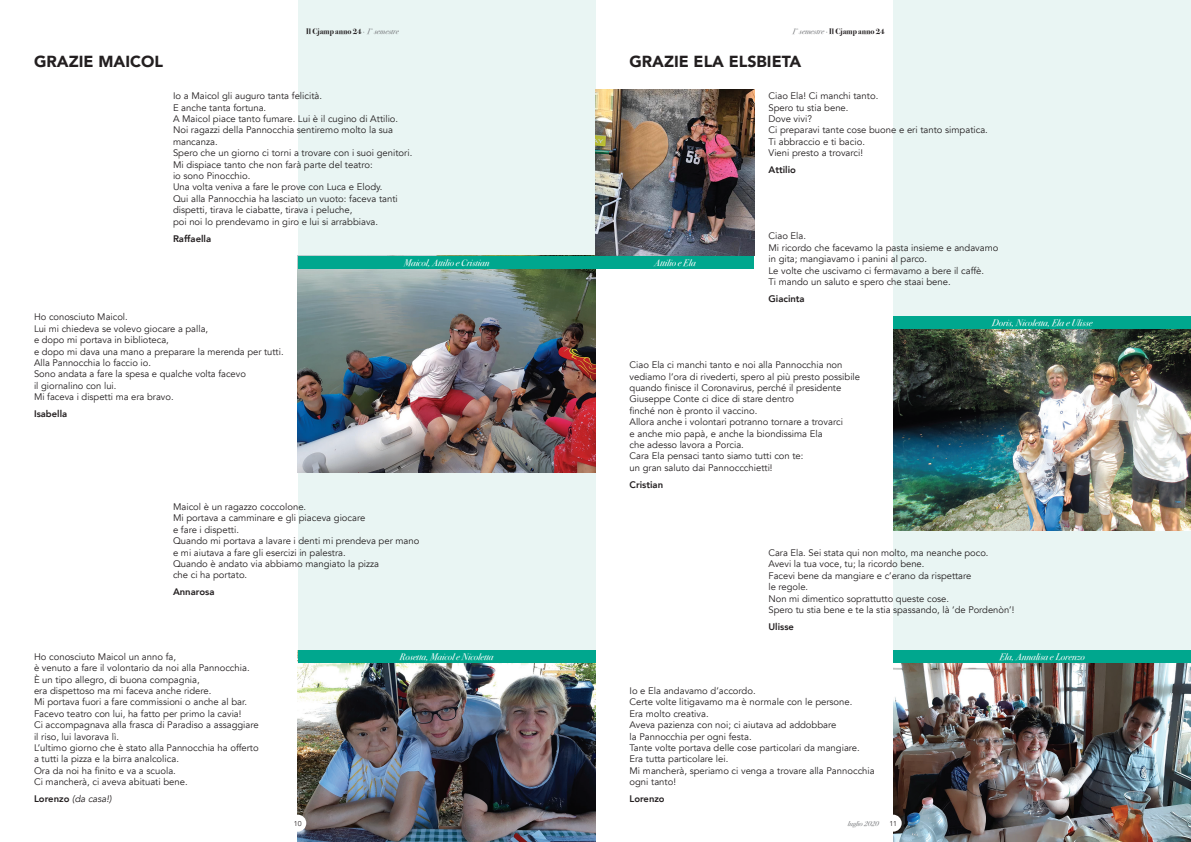
<style>
.page{position:relative;width:1191px;height:842px;background:#fff}
.page>*{position:absolute;margin:0;border:0;box-sizing:border-box;transform-origin:0 0}
.t1{font:900 16px "Avenir";color:#231f20}
.t2{font:9.5px/11.4px "Avenir";color:#231f20}
.t3{font:italic 9.5px "Bodoni Svty Two OSITCTT";color:#fff}
.t4{font:800 9.5px "Avenir";color:#231f20}
.t5{font:italic 9.5px "Avenir";color:#231f20}
.t6{font:700 8px "Bodoni Svty Two ITCTT";color:#231f20}
.t7{font:italic 7.1px "Bodoni Svty Two ITCTT";color:#76787b}
.t8{font:7px "Avenir";color:#231f20}
.s1{font-weight:400;color:#76787b}
.s2{font-weight:400;font-style:italic;color:#76787b}
.s3{font-weight:800;font-style:normal}
</style>
<div class="page">
<div style="left:893px;top:0;width:298px;height:842px;background:#e9f5f3"></div>
<div style="left:298px;top:0;width:297px;height:842px;background:#e9f5f3"></div>
<img style="left:298px;top:663px;width:297px;height:179px">
<img style="left:298px;top:269px;width:297px;height:203px">
<img style="left:595px;top:90px;width:159px;height:166px">
<img style="left:893px;top:329px;width:298px;height:201px">
<img style="left:893px;top:663px;width:298px;height:179px">
<div style="left:884px;top:815px;width:17px;height:17px;background:#fff;border-radius:50%"></div>
<div style="left:289px;top:815px;width:17px;height:17px;background:#fff;border-radius:50%"></div>
<div style="left:298px;top:650px;width:297px;height:13px;background:#00a78e"></div>
<div style="left:298px;top:256px;width:297px;height:13px;background:#00a78e"></div>
<div style="left:595px;top:256px;width:159px;height:13px;background:#00a78e"></div>
<div style="left:893px;top:316px;width:298px;height:13px;background:#00a78e"></div>
<div style="left:893px;top:650px;width:298px;height:13px;background:#00a78e"></div>
<p class="t1" style="left:34px;top:48px;width:130px">GRAZIE MAICOL</p>
<p class="t6" style="left:306px;top:25px;width:94px">Il Cjamp anno 24 <span class="s1">·</span> <span class="s2">1° semestre</span></p>
<p class="t6" style="left:791px;top:25px;width:94px"><span class="s2">1° semestre</span> <span class="s1">·</span> Il Cjamp anno 24</p>
<p class="t1" style="left:629px;top:48px;width:173px">GRAZIE ELA ELSBIETA</p>
<p class="t2" style="left:173px;top:90px;width:241px">Io a Maicol gli auguro tanta felicità.<br>E anche tanta fortuna.<br>A Maicol piace tanto fumare. Lui è il cugino di Attilio.<br>Noi ragazzi della Pannocchia sentiremo molto la sua mancanza.<br>Spero che un giorno ci torni a trovare con i suoi genitori.<br>Mi dispiace tanto che non farà parte del teatro:<br>io sono Pinocchio.<br>Una volta veniva a fare le prove con Luca e Elody.<br>Qui alla Pannocchia ha lasciato un vuoto: faceva tanti dispetti, tirava le ciabatte, tirava i peluche,<br>poi noi lo prendevamo in giro e lui si arrabbiava.</p>
<p class="t4" style="left:173px;top:231px;width:40px">Raffaella</p>
<p class="t3" style="left:404px;top:257px;width:87px">Maicol, Attilio e Cristian</p>
<p class="t3" style="left:654px;top:257px;width:43px">Attilio e Ela</p>
<p class="t2" style="left:768px;top:90px;width:221px">Ciao Ela! Ci manchi tanto.<br>Spero tu stia bene.<br>Dove vivi?<br>Ci preparavi tante cose buone e eri tanto simpatica.<br>Ti abbraccio e ti bacio.<br>Vieni presto a trovarci!</p>
<p class="t4" style="left:768px;top:163px;width:29px">Attilio</p>
<p class="t2" style="left:768px;top:231px;width:232px">Ciao Ela.<br>Mi ricordo che facevamo la pasta insieme e andavamo in gita; mangiavamo i panini al parco.<br>Le volte che uscivamo ci fermavamo a bere il caffè.<br>Ti mando un saluto e spero che staai bene.</p>
<p class="t4" style="left:768px;top:291px;width:38px">Giacinta</p>
<p class="t2" style="left:34px;top:311px;width:251px">Ho conosciuto Maicol.<br>Lui mi chiedeva se volevo giocare a palla,<br>e dopo mi portava in biblioteca,<br>e dopo mi dava una mano a preparare la merenda per tutti.<br>Alla Pannocchia lo faccio io.<br>Sono andata a fare la spesa e qualche volta facevo<br>il giornalino con lui.<br>Mi faceva i dispetti ma era bravo.</p>
<p class="t4" style="left:34px;top:406px;width:35px">Isabella</p>
<p class="t2" style="left:173px;top:501px;width:248px">Maicol è un ragazzo coccolone.<br>Mi portava a camminare e gli piaceva giocare<br>e fare i dispetti.<br>Quando mi portava a lavare i denti mi prendeva per mano e mi aiutava a fare gli esercizi in palestra.<br>Quando è andato via abbiamo mangiato la pizza<br>che ci ha portato.</p>
<p class="t4" style="left:173px;top:585px;width:43px">Annarosa</p>
<p class="t2" style="left:34px;top:651px;width:226px">Ho conosciuto Maicol un anno fa,<br>è venuto a fare il volontario da noi alla Pannocchia.<br>È un tipo allegro, di buona compagnia,<br>era dispettoso ma mi faceva anche ridere.<br>Mi portava fuori a fare commissioni o anche al bar.<br>Facevo teatro con lui, ha fatto per primo la cavia!<br>Ci accompagnava alla frasca di Paradiso a assaggiare il riso, lui lavorava lì.<br>L’ultimo giorno che è stato alla Pannocchia ha offerto a tutti la pizza e la birra analcolica.<br>Ora da noi ha finito e va a scuola.<br>Ci mancherà, ci aveva abituati bene.</p>
<p class="t5" style="left:34px;top:793px;width:79px"><span class="s3">Lorenzo</span> (da casa!)</p>
<p class="t3" style="left:399px;top:651px;width:95px">Rosetta, Maicol e Nicoletta</p>
<p class="t2" style="left:629px;top:359px;width:232px">Ciao Ela ci manchi tanto e noi alla Pannocchia non vediamo l’ora di rivederti, spero al più presto possibile quando finisce il Coronavirus, perché il presidente Giuseppe Conte ci dice di stare dentro<br>finché non è pronto il vaccino.<br>Allora anche i volontari potranno tornare a trovarci<br>e anche mio papà, e anche la biondissima Ela<br>che adesso lavora a Porcia.<br>Cara Ela pensaci tanto siamo tutti con te:<br>un gran saluto dai Pannoccchietti!</p>
<p class="t4" style="left:629px;top:477px;width:35px">Cristian</p>
<p class="t3" style="left:992px;top:317px;width:102px">Doris, Nicoletta, Ela e Ulisse</p>
<p class="t2" style="left:768px;top:547px;width:247px">Cara Ela. Sei stata qui non molto, ma neanche poco.<br>Avevi la tua voce, tu; la ricordo bene.<br>Facevi bene da mangiare e c’erano da rispettare<br>le regole.<br>Non mi dimentico soprattutto queste cose.<br>Spero tu stia bene e te la stia spassando, là ‘de Pordenòn’!</p>
<p class="t4" style="left:768px;top:619px;width:27px">Ulisse</p>
<p class="t2" style="left:629px;top:685px;width:247px">Io e Ela andavamo d’accordo.<br>Certe volte litigavamo ma è normale con le persone.<br>Era molto creativa.<br>Aveva pazienza con noi; ci aiutava ad addobbare<br>la Pannocchia per ogni festa.<br>Tante volte portava delle cose particolari da mangiare.<br>Era tutta particolare lei.<br>Mi mancherà, speriamo ci venga a trovare alla Pannocchia ogni tanto!</p>
<p class="t4" style="left:629px;top:792px;width:37px">Lorenzo</p>
<p class="t3" style="left:999px;top:651px;width:87px">Ela, Annalisa e Lorenzo</p>
<p class="t7" style="left:848px;top:817px;width:33px">luglio 2020</p>
<p class="t8" style="left:294px;top:819px;width:9px">10</p>
<p class="t8" style="left:889px;top:819px;width:9px">11</p>
</div>
